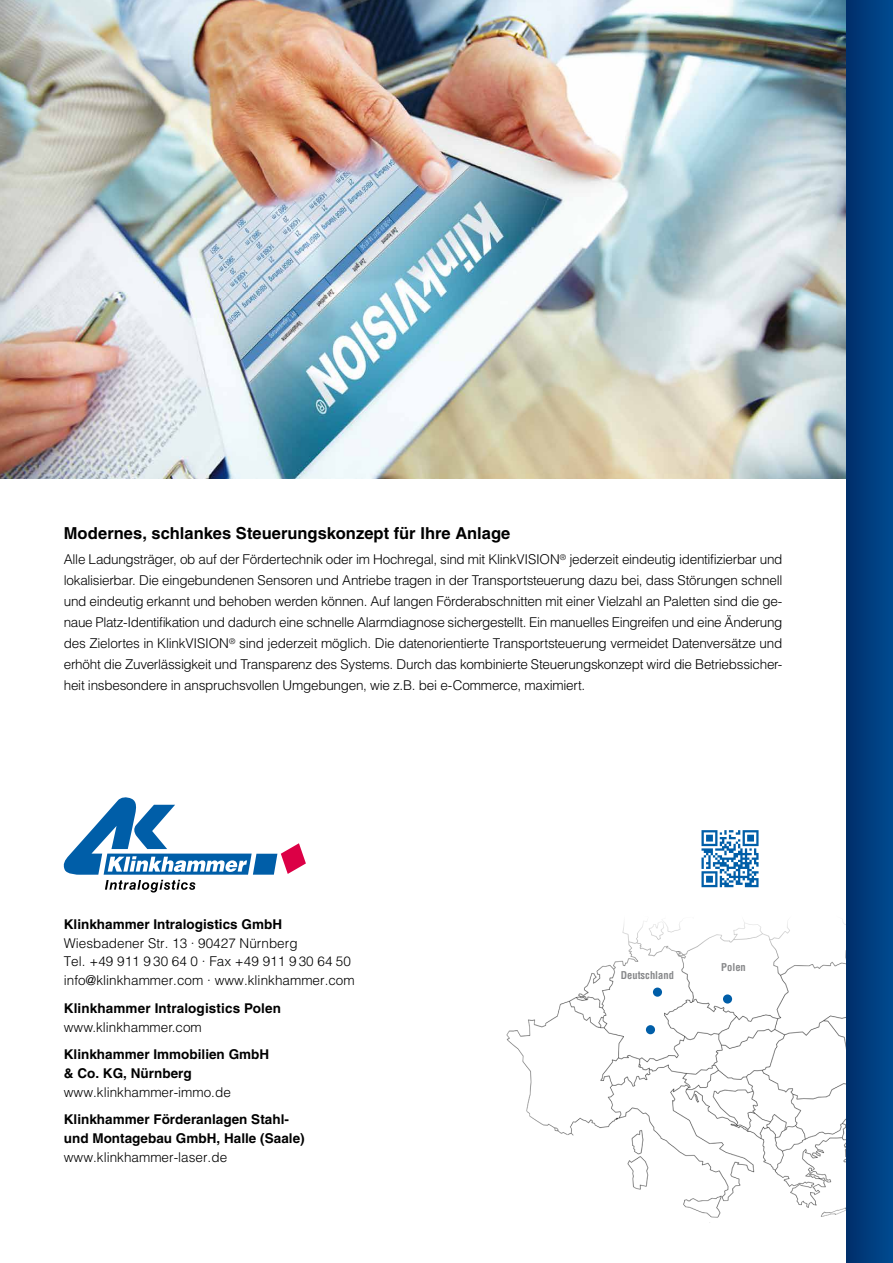
<style>
.page{position:relative;width:893px;height:1263px;background:#fff}
.page>*{position:absolute;margin:0;border:0;box-sizing:border-box;transform-origin:0 0}
.t1{font:700 16.5px "Helvetica LT Std";color:#000}
.t2{font:300 13.5px/21px "Helvetica LT Std";color:#000;text-align:justify}
.t3{font:700 13.5px/18.9px "Helvetica LT Std";color:#000}
.t4{font:700 condensed 10.5px "Helvetica LT Std";color:#87888a}
</style>
<div class="page">
<img style="left:506px;top:887px;width:340px;height:336px">
<img style="left:0;top:0;width:846px;height:478px">
<div style="left:846px;top:0;width:47px;height:1263px;background:linear-gradient(to right,#002e6a,#004b91)"></div>
<div style="left:646px;top:1025px;width:9px;height:9px;background:#005ea8;border-radius:50%"></div>
<div style="left:653px;top:987px;width:9px;height:10px;background:#005ea8;border-radius:50%"></div>
<svg style="left:63px;top:797px;width:243px;height:95px"></svg>
<svg style="left:701px;top:830px;width:58px;height:57px"></svg>
<div style="left:723px;top:994px;width:9px;height:9px;background:#005ea8;border-radius:50%"></div>
<p class="t1" style="left:64px;top:523px;width:448px">Modernes, schlankes Steuerungskonzept für Ihre Anlage</p>
<p class="t2" style="left:64px;top:549px;width:720px">Alle Ladungsträger, ob auf der Fördertechnik oder im Hochregal, sind mit KlinkVISION<sup>®</sup> jederzeit eindeutig identifizierbar und lokalisierbar. Die eingebundenen Sensoren und Antriebe tragen in der Transportsteuerung dazu bei, dass Störungen schnell und eindeutig erkannt und behoben werden können. Auf langen Förderabschnitten mit einer Vielzahl an Paletten sind die ge&shy;naue Platz-Identifikation und dadurch eine schnelle Alarmdiagnose sichergestellt. Ein manuelles Eingreifen und eine Änderung des Zielortes in KlinkVISION<sup>®</sup> sind jederzeit möglich. Die datenorientierte Transportsteuerung vermeidet Datenversätze und erhöht die Zuverlässigkeit und Transparenz des Systems. Durch das kombinierte Steuerungskonzept wird die Betriebssicher&shy;heit insbesondere in anspruchsvollen Umgebungen, wie z.B. bei e-Commerce, maximiert.</p>
<p class="t3" style="left:64px;top:914px;width:220px">Klinkhammer Intralogistics GmbH</p>
<p class="t2" style="left:64px;top:933px;width:292px;line-height:18.9px;text-align:left">Wiesbadener Str. 13 · 90427 Nürnberg<br>Tel. +49 911 9 30 64 0 · Fax +49 911 9 30 64 50 info@klinkhammer.com · www.klinkhammer.com</p>
<p class="t3" style="left:64px;top:998px;width:219px">Klinkhammer Intralogistics Polen</p>
<p class="t2" style="left:64px;top:1016px;width:140px">www.klinkhammer.com</p>
<p class="t3" style="left:64px;top:1045px;width:207px">Klinkhammer Immobilien GmbH &amp; Co. KG, Nürnberg</p>
<p class="t2" style="left:64px;top:1081px;width:169px">www.klinkhammer-immo.de</p>
<p class="t3" style="left:64px;top:1110px;width:242px">Klinkhammer Förderanlagen Stahl&shy;und Montagebau GmbH, Halle (Saale)</p>
<p class="t2" style="left:64px;top:1147px;width:165px">www.klinkhammer-laser.de</p>
<p class="t4" style="left:621px;top:969px;width:55px">Deutschland</p>
<p class="t4" style="left:721px;top:960px;width:26px">Polen</p>
</div>
